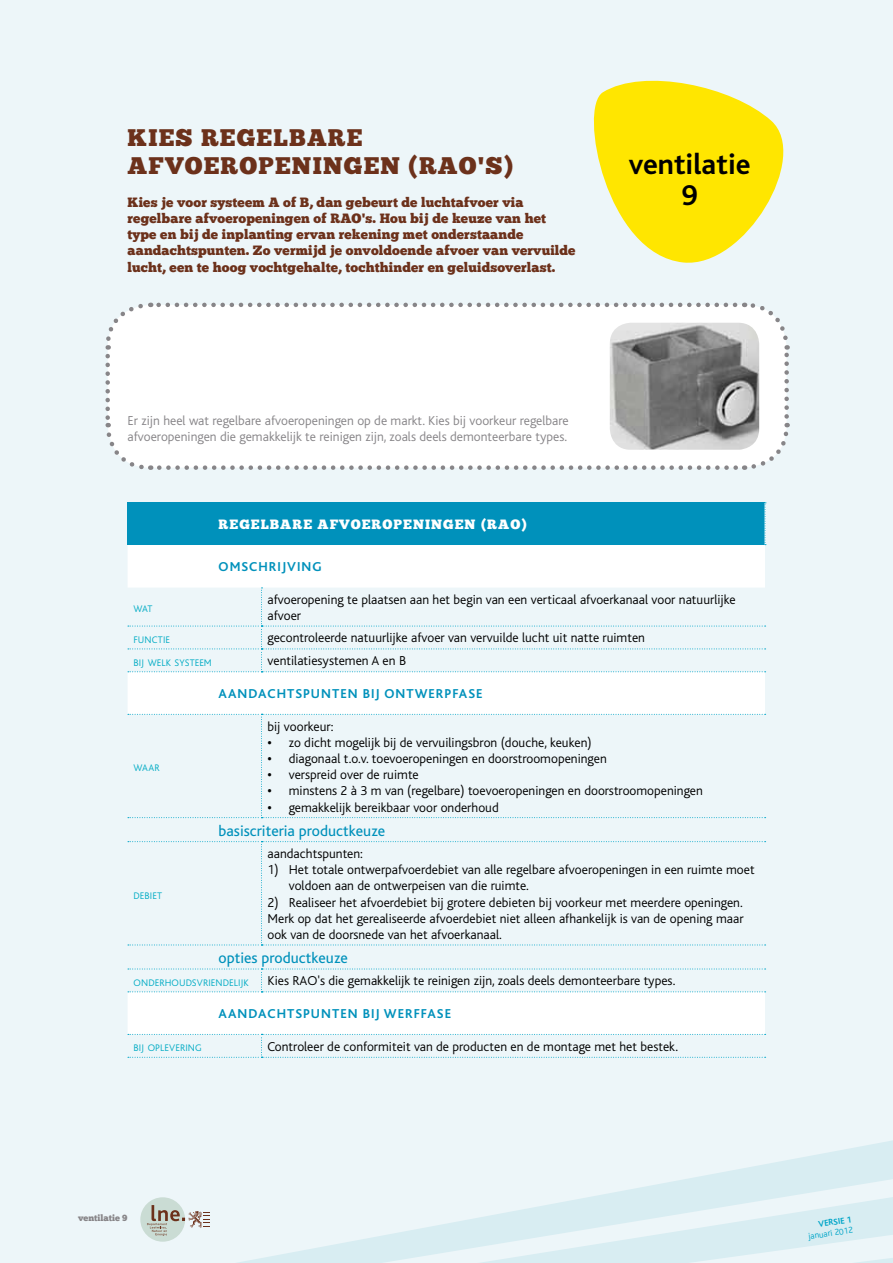
<style>
.page{position:relative;width:893px;height:1263px;background:#edf6f9}
.page>*{position:absolute;margin:0;border:0;box-sizing:border-box;transform-origin:0 0}
.t1{font:700 30px/31.5px "Bliss";color:#000;text-align:center}
.t2{font:24px/28.8px "Chunk Five";letter-spacing:.05em;color:#6c311b}
.t3{font:15.75px "Bliss";color:#0091bb}
.t4{font:300 13.5px/16.2px "Bliss";color:#000}
.t5{font:13.5px/16.2px "Chunk Five";letter-spacing:.01em;color:#6c311b}
.t6{font:300 13.5px/16.2px "Bliss";color:#878588}
.t7{font:700 13.5px "Bliss Caps";letter-spacing:.075em;color:#0091bb}
.t8{font:13.5px "Chunk Five";letter-spacing:.075em;color:#fff}
.t9{font:300 10.05px "Bliss";letter-spacing:.01em;color:#00abc4}
.t10{font:9px "Chunk Five";color:#878588}
.t11{font:300 9px "Bliss";color:#00a5c8}
.t12{font:700 9px "Bliss";color:#00a5c8}
.s1{font-weight:700}
</style>
<div class="page">
<svg style="left:237px;top:1140px;width:656px;height:123px"></svg>
<svg style="left:478px;top:1197px;width:415px;height:66px"></svg>
<svg style="left:593px;top:80px;width:191px;height:183px;fill:#ffe600"></svg>
<div style="left:140px;top:1197px;width:45px;height:45px;background:#cadcd4;border-radius:22px"></div>
<svg style="left:147px;top:1205px;width:63px;height:31px"></svg>
<div style="left:108px;top:305px;width:679px;height:163px;background:#fff;border-radius:43px"></div>
<svg style="left:105px;top:356px;width:46px;height:114px"></svg>
<svg style="left:159px;top:423px;width:631px;height:47px"></svg>
<svg style="left:744px;top:302px;width:46px;height:114px"></svg>
<svg style="left:105px;top:302px;width:630px;height:48px"></svg>
<img style="left:610px;top:323px;width:149px;height:127px">
<div style="left:128px;top:502px;width:637px;height:43px;background:#0091bb"></div>
<svg style="left:128px;top:545px;width:637px;height:489px;fill:#fff"></svg>
<svg style="left:128px;top:587px;width:638px;height:85px"></svg>
<svg style="left:128px;top:714px;width:638px;height:104px"></svg>
<svg style="left:128px;top:841px;width:638px;height:104px"></svg>
<svg style="left:128px;top:969px;width:638px;height:23px"></svg>
<svg style="left:128px;top:1034px;width:638px;height:24px"></svg>
<svg style="left:765px;top:502px;width:1px;height:43px"></svg>
<h2 class="t2" style="left:128px;top:124px;width:387px">Kies regelbare afvoeropeningen (RAO's)</h2>
<p class="t5" style="left:128px;top:195px;width:449px">Kies je voor systeem A of B, dan gebeurt de luchtafvoer via regelbare afvoeropeningen of RAO's. Hou bij de keuze van het type en bij de inplanting ervan rekening met onderstaande aandachtspunten. Zo vermijd je onvoldoende afvoer van vervuilde lucht, een te hoog vochtgehalte, tochthinder en geluidsoverlast.</p>
<h1 class="t1" style="left:629px;top:149px;width:123px">ventilatie<br>9</h1>
<p class="t6" style="left:128px;top:412px;width:443px">Er zijn heel wat regelbare afvoeropeningen op de markt. Kies bij voorkeur regelbare afvoeropeningen die gemakkelijk te reinigen zijn, zoals deels demonteerbare types.</p>
<p class="t8" style="left:219px;top:518px;width:309px">Regelbare AfvoerOpeningen (RAO)</p>
<p class="t7" style="left:219px;top:560px;width:104px">OMSCHRIJVING</p>
<p class="t9" style="left:134px;top:604px;width:21px">WAT</p>
<p class="t4" style="left:267px;top:592px;width:470px">afvoeropening te plaatsen aan het begin van een verticaal afvoerkanaal voor natuurlijke afvoer</p>
<p class="t9" style="left:134px;top:634px;width:38px">FUNCTIE</p>
<p class="t4" style="left:267px;top:630px;width:379px">gecontroleerde natuurlijke afvoer van vervuilde lucht uit natte ruimten</p>
<p class="t9" style="left:134px;top:657px;width:80px">BIJ WELK SYSTEEM</p>
<p class="t4" style="left:267px;top:653px;width:140px">ventilatiesystemen A en B</p>
<p class="t7" style="left:219px;top:687px;width:265px">AANDACHTSPUNTEN BIJ ONTWERPFASE</p>
<p class="t9" style="left:134px;top:763px;width:28px">WAAR</p>
<p class="t4" style="left:267px;top:718px;width:68px">bij voorkeur:</p>
<p class="t4" style="left:267px;top:734px;width:326px"><span class="s1">•</span> zo dicht mogelijk bij de vervuilingsbron (douche, keuken)</p>
<p class="t4" style="left:267px;top:751px;width:341px"><span class="s1">•</span> diagonaal t.o.v. toevoeropeningen en doorstroomopeningen</p>
<p class="t4" style="left:267px;top:767px;width:153px"><span class="s1">•</span> verspreid over de ruimte</p>
<p class="t4" style="left:267px;top:783px;width:437px"><span class="s1">•</span> minstens 2 à 3 m van (regelbare) toevoeropeningen en doorstroomopeningen</p>
<p class="t4" style="left:267px;top:799px;width:233px"><span class="s1">•</span> gemakkelijk bereikbaar voor onderhoud</p>
<p class="t3" style="left:219px;top:822px;width:168px">basiscriteria productkeuze</p>
<p class="t4" style="left:267px;top:846px;width:97px">aandachtspunten:</p>
<p class="t4" style="left:289px;top:862px;width:467px;text-indent:-21px">1) Het totale ontwerpafvoerdebiet van alle regelbare afvoeropeningen in een ruimte moet voldoen aan de ontwerpeisen van die ruimte.</p>
<p class="t4" style="left:267px;top:894px;width:478px;text-align:justify">2) Realiseer het afvoerdebiet bij grotere debieten bij voorkeur met meerdere openingen.<br>Merk op dat het gerealiseerde afvoerdebiet niet alleen afhankelijk is van de opening maar ook van de doorsnede van het afvoerkanaal.</p>
<p class="t3" style="left:219px;top:949px;width:131px">opties productkeuze</p>
<p class="t9" style="left:134px;top:977px;width:117px">ONDERHOUDSVRIENDELIJK</p>
<p class="t4" style="left:267px;top:973px;width:409px">Kies RAO's die gemakkelijk te reinigen zijn, zoals deels demonteerbare types.</p>
<p class="t7" style="left:219px;top:1007px;width:234px">AANDACHTSPUNTEN BIJ WERFFASE</p>
<p class="t9" style="left:134px;top:1043px;width:70px">BIJ OPLEVERING</p>
<p class="t4" style="left:267px;top:1038px;width:412px">Controleer de conformiteit van de producten en de montage met het bestek.</p>
<p class="t9" style="left:134px;top:890px;width:30px">DEBIET</p>
<p class="t10" style="left:78px;top:1214px;width:51px">ventilatie 9</p>
<p class="t12" style="left:818px;top:1219px;width:35px;rotate:-8deg">versie 1</p>
<p class="t11" style="left:808px;top:1231px;width:47px;rotate:-8deg">januari 2012</p>
</div>
